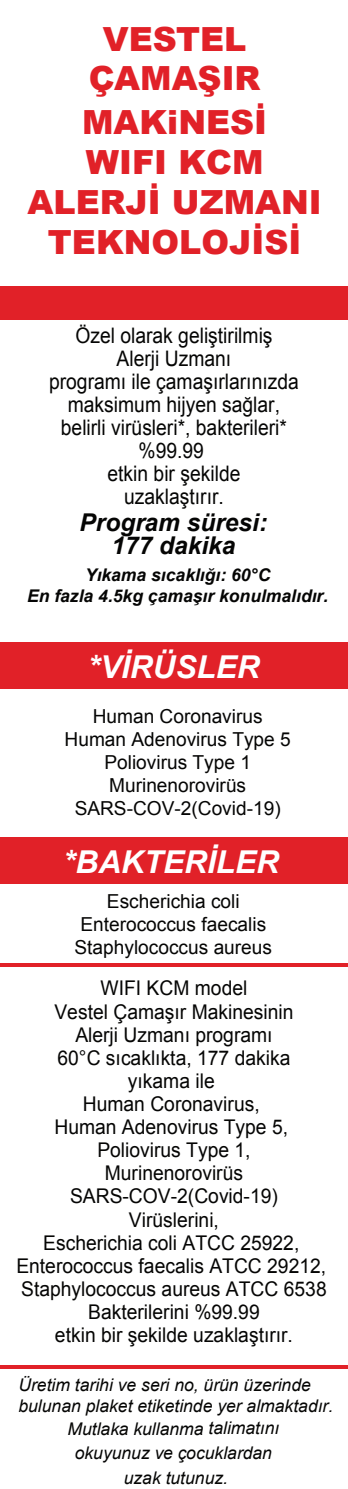
<style>
.page{position:relative;width:348px;height:1489px;background:#fff}
.page>*{position:absolute;margin:0;border:0;box-sizing:border-box;transform-origin:0 0}
.t1{font:900 33.25px/39.9px "Arial";color:#e12128;text-align:center}
.t2{font:italic 700 31.5px "Arial";color:#fff}
.t3{font:italic 700 24.5px/23.8px "Arial";color:#050504;text-align:center}
.t4{font:21.35px/23.1px "Arial";color:#050504;text-align:center;scale:.9 1}
.t5{font:20.3px/23.1px "Arial";color:#050504;text-align:center;scale:.95 1}
.t6{font:19.25px/23.1px "Arial";color:#050504;text-align:center}
.t7{font:italic 17.5px/21px "Arial";color:#050504}
.t8{font:italic 700 17.5px/21px "Arial";color:#050504;text-align:center}
</style>
<div class="page">
<div style="left:0;top:287px;width:347px;height:33px;background:#e12128"></div>
<hr style="left:0;top:1365px;width:347px;height:4px;background:#e12128">
<div style="left:0;top:641px;width:347px;height:47px;background:#e12128"></div>
<div style="left:0;top:836px;width:347px;height:47px;background:#e12128"></div>
<hr style="left:0;top:963px;width:347px;height:3px;background:#e12128">
<h1 class="t1" style="left:89px;top:18px;width:173px">VESTEL<br>ÇAMAŞIR</h1>
<h1 class="t1" style="left:27px;top:101px;width:295px">MAKiNESİ<br>WIFI KCM<br>ALERJİ UZMANI<br>TEKNOLOJİSİ</h1>
<p class="t4" style="left:49px;top:324px;width:278px">Özel olarak geliştirilmiş<br>Alerji Uzmanı<br>programı ile çamaşırlarınızda maksimum hijyen sağlar, belirli virüsleri*, bakterileri* %99.99<br>etkin bir şekilde<br>uzaklaştırır.</p>
<p class="t3" style="left:79px;top:511px;width:189px">Program süresi:<br>177 dakika</p>
<p class="t8" style="left:27px;top:565px;width:302px">Yıkama sıcaklığı: 60°C<br>En fazla 4.5kg çamaşır konulmalıdır.</p>
<h2 class="t2" style="left:88px;top:646px;width:173px">*VİRÜSLER</h2>
<p class="t6" style="left:64px;top:704px;width:227px">Human Coronavirus<br>Human Adenovirus Type 5<br>Poliovirus Type 1<br>Murinenorovirüs<br>SARS-COV-2(Covid-19)</p>
<h2 class="t2" style="left:63px;top:841px;width:217px">*BAKTERİLER</h2>
<p class="t6" style="left:74px;top:889px;width:199px">Escherichia coli<br>Enterococcus faecalis<br>Staphylococcus aureus</p>
<p class="t5" style="left:16px;top:976px;width:328px">WIFI KCM model<br>Vestel Çamaşır Makinesinin<br>Alerji Uzmanı programı<br>60°C sıcaklıkta, 177 dakika<br>yıkama ile<br>Human Coronavirus,<br>Human Adenovirus Type 5,<br>Poliovirus Type 1,<br>Murinenorovirüs<br>SARS-COV-2(Covid-19)<br>Virüslerini,<br>Escherichia coli ATCC 25922,<br>Enterococcus faecalis ATCC 29212,<br>Staphylococcus aureus ATCC 6538<br>Bakterilerini %99.99<br>etkin bir şekilde uzaklaştırır.</p>
<p class="t7" style="left:18px;top:1373px;width:316px">Üretim tarihi ve seri no, ürün üzerinde bulunan plaket etiketinde yer almaktadır.</p>
<p class="t7" style="left:75px;top:1440px;width:198px;line-height:24.5px;text-align:center">okuyunuz ve çocuklardan uzak tutunuz.</p>
<p class="t7" style="left:67px;top:1417px;width:213px">Mutlaka kullanma talimatını</p>
</div>
